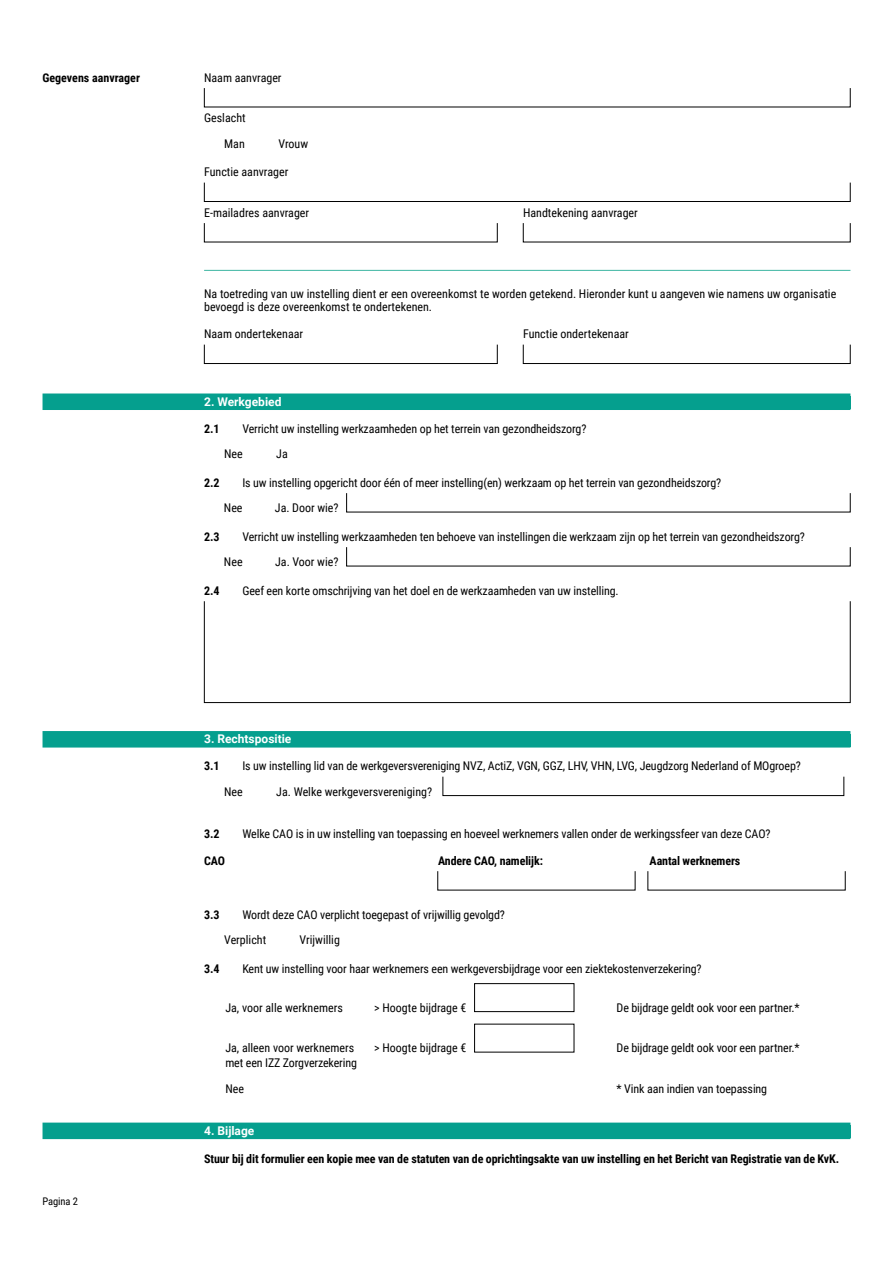
<style>
.page{position:relative;width:893px;height:1263px;background:#fff}
.page>*{position:absolute;margin:0;border:0;box-sizing:border-box;transform-origin:0 0}
.t1{font:12px/25.5px "Roboto Condensed";letter-spacing:-.01em;color:#000}
.t2{font:700 12px "Roboto Condensed";letter-spacing:-.01em;color:#000}
.t3{font:700 12px "Roboto";color:#fff}
.t4{font:10.5px "Roboto Condensed";letter-spacing:-.01em;color:#000}
</style>
<div class="page">
<div style="left:43px;top:393px;width:807px;height:17px;background:#059f8e"></div>
<div style="left:43px;top:731px;width:807px;height:16px;background:#059f8e"></div>
<div style="left:43px;top:1122px;width:807px;height:17px;background:#059f8e"></div>
<div style="left:204px;top:182px;width:646px;height:20px;border:1px solid #000"></div>
<hr style="left:204px;top:270px;width:646px;height:1px;background:#3cb5a1">
<div style="left:204px;top:344px;width:293px;height:20px;border:1px solid #000"></div>
<div style="left:523px;top:344px;width:327px;height:20px;border:1px solid #000"></div>
<div style="left:204px;top:601px;width:646px;height:102px;border:1px solid #000"></div>
<div style="left:443px;top:776px;width:401px;height:20px;border:1px solid #000"></div>
<div style="left:474px;top:983px;width:100px;height:29px;border:1px solid #000"></div>
<p class="t2" style="left:43px;top:69px;width:99px">Gegevens aanvrager</p>
<p class="t1" style="left:204px;top:64px;width:79px">Naam aanvrager</p>
<p class="t1" style="left:204px;top:105px;width:43px;text-align:right">Geslacht<br>Man</p>
<p class="t1" style="left:278px;top:130px;width:31px">Vrouw</p>
<p class="t1" style="left:204px;top:159px;width:86px">Functie aanvrager</p>
<p class="t1" style="left:204px;top:199px;width:107px">E-mailadres aanvrager</p>
<p class="t1" style="left:523px;top:199px;width:116px">Handtekening aanvrager</p>
<p class="t1" style="left:204px;top:286px;width:634px;line-height:13.5px">Na toetreding van uw instelling dient er een overeenkomst te worden getekend. Hieronder kunt u aangeven wie namens uw organisatie bevoegd is deze overeenkomst te ondertekenen.</p>
<p class="t1" style="left:204px;top:321px;width:101px">Naam ondertekenaar</p>
<p class="t1" style="left:523px;top:321px;width:107px">Functie ondertekenaar</p>
<p class="t3" style="left:204px;top:393px;width:79px">2. Werkgebied</p>
<p class="t2" style="left:204px;top:420px;width:17px">2.1</p>
<p class="t1" style="left:224px;top:415px;width:364px;text-indent:18px">Verricht uw instelling werkzaamheden op het terrein van gezondheidszorg?<br>Nee</p>
<p class="t1" style="left:276px;top:441px;width:13px">Ja</p>
<p class="t2" style="left:204px;top:474px;width:17px">2.2</p>
<p class="t1" style="left:224px;top:469px;width:499px;text-indent:18px">Is uw instelling opgericht door één of meer instelling(en) werkzaam op het terrein van gezondheidszorg?<br>Nee</p>
<p class="t1" style="left:275px;top:495px;width:65px">Ja. Door wie?</p>
<p class="t2" style="left:204px;top:528px;width:17px">2.3</p>
<p class="t1" style="left:224px;top:523px;width:582px;text-indent:18px">Verricht uw instelling werkzaamheden ten behoeve van instellingen die werkzaam zijn op het terrein van gezondheidszorg?<br>Nee</p>
<p class="t1" style="left:275px;top:549px;width:65px">Ja. Voor wie?</p>
<p class="t2" style="left:204px;top:582px;width:17px">2.4</p>
<p class="t1" style="left:242px;top:577px;width:378px">Geef een korte omschrijving van het doel en de werkzaamheden van uw instelling.</p>
<p class="t3" style="left:204px;top:731px;width:89px">3. Rechtspositie</p>
<p class="t2" style="left:204px;top:758px;width:17px">3.1</p>
<p class="t1" style="left:224px;top:753px;width:578px;text-indent:18px">Is uw instelling lid van de werkgeversvereniging NVZ, ActiZ, VGN, GGZ, LHV, VHN, LVG, Jeugdzorg Nederland of MOgroep?<br>Nee</p>
<p class="t1" style="left:276px;top:778px;width:157px">Ja. Welke werkgeversvereniging?</p>
<p class="t2" style="left:204px;top:825px;width:17px">3.2</p>
<p class="t1" style="left:242px;top:820px;width:530px">Welke CAO is in uw instelling van toepassing en hoeveel werknemers vallen onder de werkingssfeer van deze CAO?</p>
<p class="t2" style="left:204px;top:852px;width:22px">CAO</p>
<p class="t2" style="left:438px;top:852px;width:106px">Andere CAO, namelijk:</p>
<p class="t2" style="left:650px;top:852px;width:92px">Aantal werknemers</p>
<p class="t2" style="left:204px;top:906px;width:17px">3.3</p>
<p class="t1" style="left:224px;top:901px;width:282px;text-indent:18px">Wordt deze CAO verplicht toegepast of vrijwillig gevolgd?<br>Verplicht</p>
<p class="t1" style="left:300px;top:927px;width:42px">Vrijwillig</p>
<p class="t2" style="left:204px;top:960px;width:17px">3.4</p>
<p class="t1" style="left:242px;top:955px;width:461px">Kent uw instelling voor haar werknemers een werkgeversbijdrage voor een ziektekostenverzekering?</p>
<p class="t1" style="left:225px;top:994px;width:119px">Ja, voor alle werknemers</p>
<p class="t1" style="left:374px;top:994px;width:94px">&gt; Hoogte bijdrage €</p>
<p class="t1" style="left:617px;top:994px;width:185px">De bijdrage geldt ook voor een partner.*</p>
<p class="t1" style="left:225px;top:1035px;width:130px">Ja, alleen voor werknemers</p>
<p class="t1" style="left:374px;top:1035px;width:94px">&gt; Hoogte bijdrage €</p>
<p class="t1" style="left:617px;top:1035px;width:185px">De bijdrage geldt ook voor een partner.*</p>
<p class="t1" style="left:225px;top:1050px;width:133px">met een IZZ Zorgverzekering<br>Nee</p>
<p class="t1" style="left:617px;top:1075px;width:152px">* Vink aan indien van toepassing</p>
<p class="t4" style="left:43px;top:1194px;width:37px">Pagina 2</p>
<p class="t3" style="left:204px;top:1122px;width:52px">4. Bijlage</p>
<p class="t2" style="left:204px;top:1150px;width:636px">Stuur bij dit formulier een kopie mee van de statuten van de oprichtingsakte van uw instelling en het Bericht van Registratie van de KvK.</p>
</div>
